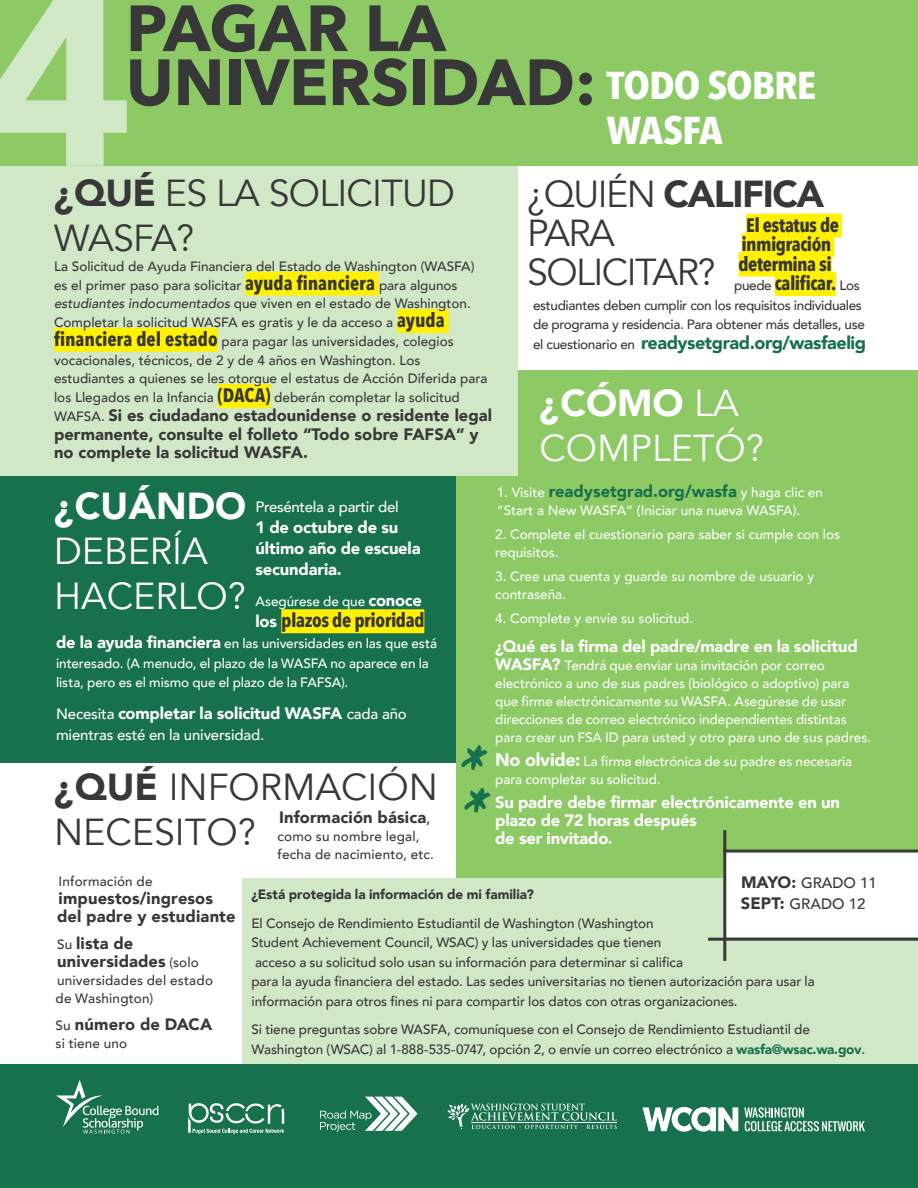
<style>
.page{position:relative;width:918px;height:1188px;background:#fff}
.page>*{position:absolute;margin:0;border:0;box-sizing:border-box;transform-origin:0 0}
.t1{font:700 238.5px "Avenir Next";color:#d1e8c6}
.t2{font:700 64.5px/54px "Avenir Next";color:#383839}
.t3{font:700 60px/42.6px "Daniel";color:#18714d}
.t4{font:700 38.7px "Avenir Next Condensed";letter-spacing:-.035em;color:#fff;scale:1.12 1}
.t5{font:37.5px/45px "Avenir";color:#fff}
.t6{font:37.5px/39px "Avenir";letter-spacing:-.04em;color:#383839}
.t7{font:37.5px/45px "Avenir";color:#383839}
.t8{font:37.5px/45px "Avenir";letter-spacing:-.02em;color:#383839}
.t9{font:900 37.5px "Avenir";color:#fff}
.t10{font:700 19.5px "Avenir Next Condensed";letter-spacing:-.025em;color:#383839}
.t11{font:900 18px "Avenir";letter-spacing:-.025em;color:#18714d}
.t12{font:900 16.5px/18px "Avenir";color:#383839}
.t13{font:900 16.5px/21px "Avenir";letter-spacing:-.01em;color:#fff}
.t14{font:900 16.5px "Avenir";color:#18714d}
.t15{font:500 15px "Avenir";letter-spacing:-.02em;color:#fff}
.t16{font:500 15px/21px "Avenir";color:#383839}
.t17{font:500 13.5px/18.8px "Avenir";color:#383839}
.t18{font:500 13.5px/18px "Avenir";letter-spacing:-.005em;color:#fff}
.t19{font:500 13.5px/19.5px "Avenir";letter-spacing:-.025em;color:#383839}
.t20{font:900 13.5px "Avenir";letter-spacing:-.005em;color:#383839}
.s1{font-family:"Avenir Next Condensed";font-size:38.7px;color:#fff}
.s2{font-weight:900}
.s3{font-family:"Avenir Next Condensed";font-weight:700;font-size:19.5px}
.s4{font-style:italic}
.s5{font-weight:500;font-size:13.5px}
.s6{font-family:"Avenir";font-weight:500;font-size:13.5px}
.s7{font-weight:500;font-size:13.5px;color:#383839}
.s8{font-weight:500;font-size:13.5px;color:#fff}
.s9{font-weight:900;font-size:16.5px}
.s10{font-weight:900;font-size:18px}
.s11{font-family:"Avenir";font-weight:900;font-size:16.5px;color:#fff}
.s12{font-weight:500;font-size:15px}
.s13{font-weight:900;color:#18714d}
</style>
<div class="page">
<div style="left:0;top:475px;width:616px;height:287px;background:#18714d"></div>
<div style="left:456px;top:370px;width:462px;height:718px;background:#8dc964"></div>
<div style="left:243px;top:878px;width:511px;height:190px;background:#d1e8c6"></div>
<div style="left:281px;top:609px;width:143px;height:24px;background:#fff101"></div>
<div style="left:746px;top:214px;width:96px;height:24px;background:#fff101"></div>
<div style="left:742px;top:233px;width:92px;height:24px;background:#fff101"></div>
<div style="left:739px;top:253px;width:93px;height:24px;background:#fff101"></div>
<div style="left:775px;top:272px;width:61px;height:24px;background:#fff101"></div>
<div style="left:0;top:130px;width:517px;height:345px;background:#d1e8c6"></div>
<div style="left:245px;top:272px;width:134px;height:24px;background:#fff101"></div>
<div style="left:397px;top:309px;width:52px;height:24px;background:#fff101"></div>
<div style="left:54px;top:328px;width:164px;height:24px;background:#fff101"></div>
<div style="left:218px;top:384px;width:53px;height:24px;background:#fff101"></div>
<div style="left:0;top:0;width:918px;height:165px;background:#8dc964"></div>
<div style="left:736px;top:901px;width:182px;height:178px;background:#d1e8c6"></div>
<div style="left:0;top:1064px;width:918px;height:124px;background:#18714d"></div>
<svg style="left:320px;top:1097px;width:98px;height:35px"></svg>
<svg style="left:642px;top:1107px;width:96px;height:25px"></svg>
<svg style="left:744px;top:1107px;width:121px;height:24px"></svg>
<svg style="left:56px;top:1080px;width:102px;height:54px"></svg>
<svg style="left:447px;top:1104px;width:170px;height:25px"></svg>
<svg style="left:188px;top:1103px;width:96px;height:31px"></svg>
<div style="left:727px;top:850px;width:191px;height:87px;background:#fff"></div>
<hr style="left:723px;top:850px;width:195px;height:3px;background:#383839">
<hr style="left:723px;top:830px;width:3px;height:131px;background:#383839">
<hr style="left:708px;top:938px;width:210px;height:3px;background:#383839">
<h1 class="t1" style="left:-19px;top:-124px;width:156px">4</h1>
<h2 class="t2" style="left:126px;top:1px;width:692px">PAGAR LA<br>UNIVERSIDAD: <span class="s1">TODO SOBRE</span></h2>
<h3 class="t4" style="left:607px;top:107px;width:105px">WASFA</h3>
<h3 class="t8" style="left:54px;top:172px;width:402px"><span class="s2">¿QUÉ</span> ES LA SOLICITUD<br>WASFA?</h3>
<p class="t17" style="left:54px;top:256px;width:435px">La Solicitud de Ayuda Financiera del Estado de Washington (WASFA) es el primer paso para solicitar <span class="s3">ayuda financiera</span> para algunos <span class="s4">estudiantes indocumentados</span> que viven en el estado de Washington.<br>Completar la solicitud WASFA es gratis y le da acceso a <span class="s3">ayuda financiera del estado</span> para pagar las universidades, colegios vocacionales, técnicos, de 2 y de 4 años en Washington. Los estudiantes a quienes se les otorgue el estatus de Acción Diferida para los Llegados en la Infancia <span class="s3">(DACA)</span> deberán completar la solicitud</p>
<p class="t12" style="left:54px;top:405px;width:439px;line-height:18.8px"><span class="s5">WAFSA.</span> Si es ciudadano estadounidense o residente legal permanente, consulte el folleto “Todo sobre FAFSA” y no complete la solicitud WASFA.</p>
<h3 class="t6" style="left:527px;top:176px;width:299px">¿QUIÉN <span class="s2">CALIFICA<br></span>PARA<br>SOLICITAR?</h3>
<h3 class="t10" style="left:746px;top:213px;width:94px">El estatus de</h3>
<h3 class="t10" style="left:742px;top:232px;width:91px">inmigración</h3>
<h3 class="t10" style="left:739px;top:252px;width:95px">determina si</h3>
<h3 class="t10" style="left:734px;top:271px;width:127px"><span class="s6">puede</span> calificar. <span class="s6">Los</span></h3>
<p class="t19" style="left:533px;top:294px;width:333px">estudiantes deben cumplir con los requisitos individuales de programa y residencia. Para obtener más detalles, use</p>
<h3 class="t11" style="left:533px;top:327px;width:335px"><span class="s7">el cuestionario en</span> readysetgrad.org/wasfaelig</h3>
<h3 class="t5" style="left:540px;top:381px;width:226px"><span class="s2">¿CÓMO</span> LA<br>COMPLETÓ?</h3>
<p class="t14" style="left:497px;top:477px;width:328px"><span class="s8">1. Visite</span> readysetgrad.org/wasfa <span class="s8">y haga clic en</span></p>
<p class="t18" style="left:497px;top:500px;width:305px">“Start a New WASFA” (Iniciar una nueva WASFA).</p>
<p class="t18" style="left:495px;top:524px;width:346px">2. Complete el cuestionario para saber si cumple con los requisitos.</p>
<p class="t18" style="left:495px;top:566px;width:320px">3. Cree una cuenta y guarde su nombre de usuario y contraseña.</p>
<p class="t18" style="left:495px;top:608px;width:200px">4. Complete y envíe su solicitud.</p>
<p class="t13" style="left:495px;top:635px;width:364px">¿Qué es la firma del padre/madre en la solicitud</p>
<p class="t18" style="left:495px;top:655px;width:377px"><span class="s9">WASFA?</span> Tendrá que enviar una invitación por correo electrónico a uno de sus padres (biológico o adoptivo) para que firme electrónicamente su WASFA. Asegúrese de usar direcciones de correo electrónico independientes distintas para crear un FSA ID para usted y otro para uno de sus padres.</p>
<p class="t18" style="left:495px;top:751px;width:358px"><span class="s10">No olvide:</span> La firma electrónica de su padre es necesaria para completar su solicitud.</p>
<p class="t13" style="left:495px;top:793px;width:346px;line-height:18px">Su padre debe firmar electrónicamente en un plazo de 72 horas después<br>de ser invitado.</p>
<h3 class="t9" style="left:54px;top:474px;width:194px">¿CUÁNDO</h3>
<h3 class="t5" style="left:54px;top:530px;width:193px">DEBERÍA<br>HACERLO?</h3>
<p class="t15" style="left:256px;top:494px;width:145px">Preséntela a partir del</p>
<p class="t13" style="left:256px;top:516px;width:167px">1 de octubre de su último año de escuela secundaria.</p>
<p class="t18" style="left:256px;top:592px;width:168px">Asegúrese de que <span class="s9">conoce</span></p>
<h3 class="t10" style="left:256px;top:609px;width:171px"><span class="s11">los</span> plazos de prioridad</h3>
<p class="t18" style="left:56px;top:633px;width:382px;line-height:19.5px"><span class="s9">de la ayuda financiera</span> en las universidades en las que está interesado. (A menudo, el plazo de la WASFA no aparece en la lista, pero es el mismo que el plazo de la FAFSA).</p>
<p class="t13" style="left:56px;top:702px;width:352px"><span class="s12">Necesita</span> completar la solicitud WASFA <span class="s12">cada año</span></p>
<p class="t15" style="left:56px;top:722px;width:210px">mientras esté en la universidad.</p>
<h3 class="t3" style="left:461px;top:754px;width:34px">* *</h3>
<h3 class="t7" style="left:54px;top:765px;width:385px"><span class="s2">¿QUÉ</span> INFORMACIÓN<br>NECESITO?</h3>
<p class="t12" style="left:279px;top:808px;width:153px">Información básica<span class="s12">,</span></p>
<p class="t17" style="left:278px;top:827px;width:158px;line-height:18px">como su nombre legal, fecha de nacimiento, etc.</p>
<p class="t17" style="left:59px;top:871px;width:95px">Información de</p>
<p class="t12" style="left:57px;top:889px;width:180px">impuestos/ingresos del padre y estudiante</p>
<p class="t12" style="left:57px;top:934px;width:143px"><span class="s5">Su</span> lista de universidades <span class="s5">(solo</span></p>
<p class="t17" style="left:56px;top:971px;width:159px;line-height:18px">universidades del estado de Washington)</p>
<p class="t12" style="left:56px;top:1015px;width:158px"><span class="s5">Su</span> número de DACA</p>
<p class="t17" style="left:56px;top:1033px;width:73px">si tiene uno</p>
<p class="t16" style="left:741px;top:871px;width:137px"><span class="s9">MAYO:</span> GRADO 11<br><span class="s9">SEPT:</span> GRADO 12</p>
<p class="t20" style="left:252px;top:883px;width:284px">¿Está protegida la información de mi familia?</p>
<p class="t17" style="left:252px;top:912px;width:565px;line-height:19.5px">El Consejo de Rendimiento Estudiantil de Washington (Washington<br>Student Achievement Council, WSAC) y las universidades que tienen<br>acceso a su solicitud solo usan su información para determinar si califica<br>para la ayuda financiera del estado. Las sedes universitarias no tienen autorización para usar la información para otros fines ni para compartir los datos con otras organizaciones.</p>
<p class="t17" style="left:252px;top:1019px;width:615px;line-height:19.5px">Si tiene preguntas sobre WASFA, comuníquese con el Consejo de Rendimiento Estudiantil de<br>Washington (WSAC) al 1-888-535-0747, opción 2, o envíe un correo electrónico a <span class="s13">wasfa@wsac.wa.gov</span>.</p>
</div>
